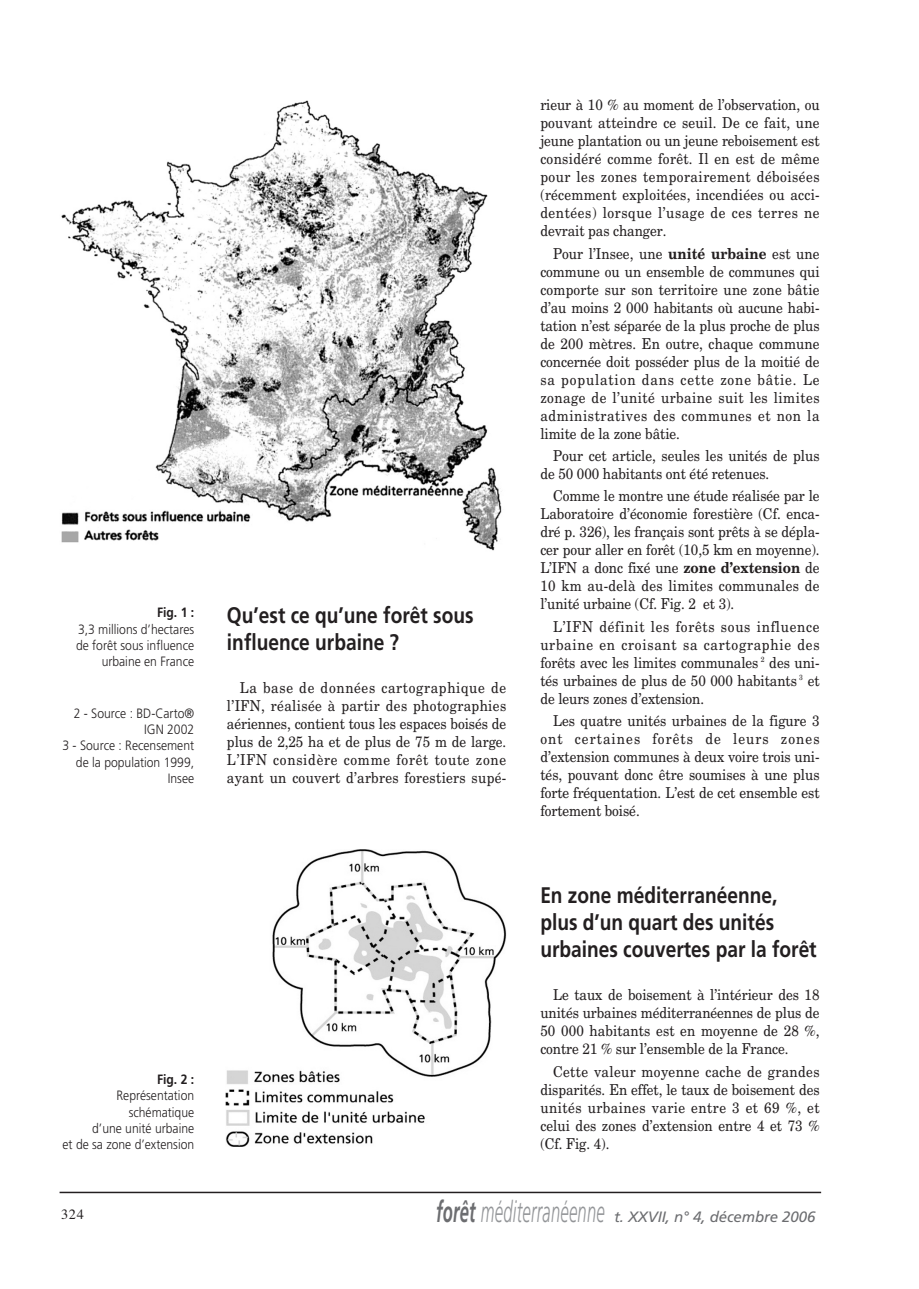
<style>
.page{position:relative;width:919px;height:1289px;background:#fff}
.page>*{position:absolute;margin:0;border:0;box-sizing:border-box;transform-origin:0 0}
.t1{font:700 22.5px/27px "Frutiger";color:#231f20;scale:.85 1}
.t2{font:15px/18px "New Century Schlbk";color:#231f20;text-align:justify;scale:.9 1}
.t3{font:italic 15px "Frutiger";letter-spacing:-.005em;color:#6c6d70}
.t4{font:14.25px "Times";color:#231f20}
.t5{font:300 13.5px/16.2px "Frutiger";color:#231f20;text-align:right;scale:.9 1}
.t6{font:700 13.5px "Frutiger";color:#231f20;scale:.9 1}
.s1{font-weight:700}
.s2{font-weight:700;font-size:29.7px}
.s3{font-weight:300;font-size:29.7px;color:#939598}
</style>
<div class="page">
<hr style="left:60px;top:1191px;width:761px;height:2px;background:#231f20">
<img style="left:61px;top:100px;width:441px;height:451px">
<img style="left:225px;top:849px;width:281px;height:297px">
<p class="t6" style="left:157px;top:604px;width:43px">Fig. 1 :</p>
<p class="t5" style="left:76px;top:620px;width:133px">3,3 millions d’hectares de forêt sous influence urbaine en France</p>
<p class="t5" style="left:62px;top:705px;width:148px">2 - Source : BD-Carto®<br>IGN 2002<br>3 - Source : Recensement de la population 1999,<br>Insee</p>
<p class="t6" style="left:157px;top:1071px;width:43px">Fig. 2 :</p>
<p class="t5" style="left:62px;top:1087px;width:148px">Représentation schématique<br>d’une unité urbaine<br>et de sa zone d’extension</p>
<p class="t4" style="left:61px;top:1200px;width:24px">324</p>
<h1 class="t1" style="left:227px;top:601px;width:291px">Qu’est ce qu’une forêt sous influence urbaine ?</h1>
<p class="t2" style="left:227px;top:678px;width:312px;text-indent:13px">La base de données cartographique de l’IFN, réalisée à partir des photographies aériennes, contient tous les espaces boisés de plus de 2,25 ha et de plus de 75 m de large.<br>L’IFN considère comme forêt toute zone ayant un couvert d’arbres forestiers supé-</p>
<p class="t2" style="left:540px;top:96px;width:312px">rieur à 10 % au moment de l’observation, ou pouvant atteindre ce seuil. De ce fait, une jeune plantation ou un jeune reboisement est considéré comme forêt. Il en est de même pour les zones temporairement déboisées (récemment exploitées, incendiées ou acci&shy;dentées) lorsque l’usage de ces terres ne devrait pas changer.</p>
<p class="t2" style="left:540px;top:244px;width:312px;text-indent:13px">Pour l’Insee, une <span class="s1">unité urbaine</span> est une commune ou un ensemble de communes qui comporte sur son territoire une zone bâtie d’au moins 2 000 habitants où aucune habi&shy;tation n’est séparée de la plus proche de plus de 200 mètres. En outre, chaque commune concernée doit posséder plus de la moitié de sa population dans cette zone bâtie. Le zonage de l’unité urbaine suit les limites administratives des communes et non la limite de la zone bâtie.</p>
<p class="t2" style="left:540px;top:446px;width:312px;text-indent:13px">Pour cet article, seules les unités de plus de 50 000 habitants ont été retenues.</p>
<p class="t2" style="left:540px;top:486px;width:312px;text-indent:13px">Comme le montre une étude réalisée par le Laboratoire d’économie forestière (Cf. enca&shy;dré p. 326), les français sont prêts à se dépla&shy;cer pour aller en forêt (10,5 km en moyenne).<br>L’IFN a donc fixé une <span class="s1">zone d’extension</span> de 10 km au-delà des limites communales de l’unité urbaine (Cf. Fig. 2 et 3).</p>
<p class="t2" style="left:540px;top:617px;width:312px;text-indent:13px">L’IFN définit les forêts sous influence urbaine en croisant sa cartographie des forêts avec les limites communales <sup>2</sup> des uni&shy;tés urbaines de plus de 50 000 habitants <sup>3</sup> et de leurs zones d’extension.</p>
<p class="t2" style="left:540px;top:711px;width:312px;text-indent:13px">Les quatre unités urbaines de la figure 3 ont certaines forêts de leurs zones d’extension communes à deux voire trois uni&shy;tés, pouvant donc être soumises à une plus forte fréquentation. L’est de cet ensemble est fortement boisé.</p>
<h1 class="t1" style="left:540px;top:881px;width:326px">En zone méditerranéenne, plus d’un quart des unités urbaines couvertes par la forêt</h1>
<p class="t2" style="left:540px;top:985px;width:312px;text-indent:13px">Le taux de boisement à l’intérieur des 18 unités urbaines méditerranéennes de plus de 50 000 habitants est en moyenne de 28 %, contre 21 % sur l’ensemble de la France.</p>
<p class="t2" style="left:540px;top:1061px;width:312px;text-indent:13px">Cette valeur moyenne cache de grandes disparités. En effet, le taux de boisement des unités urbaines varie entre 3 et 69 %, et celui des zones d’extension entre 4 et 73 % (Cf. Fig. 4).</p>
<p class="t3" style="left:436px;top:1207px;width:381px"><span class="s2">forêt</span> <span class="s3">méditerranéenne</span> t. XXVII, n° 4, décembre 2006</p>
</div>
